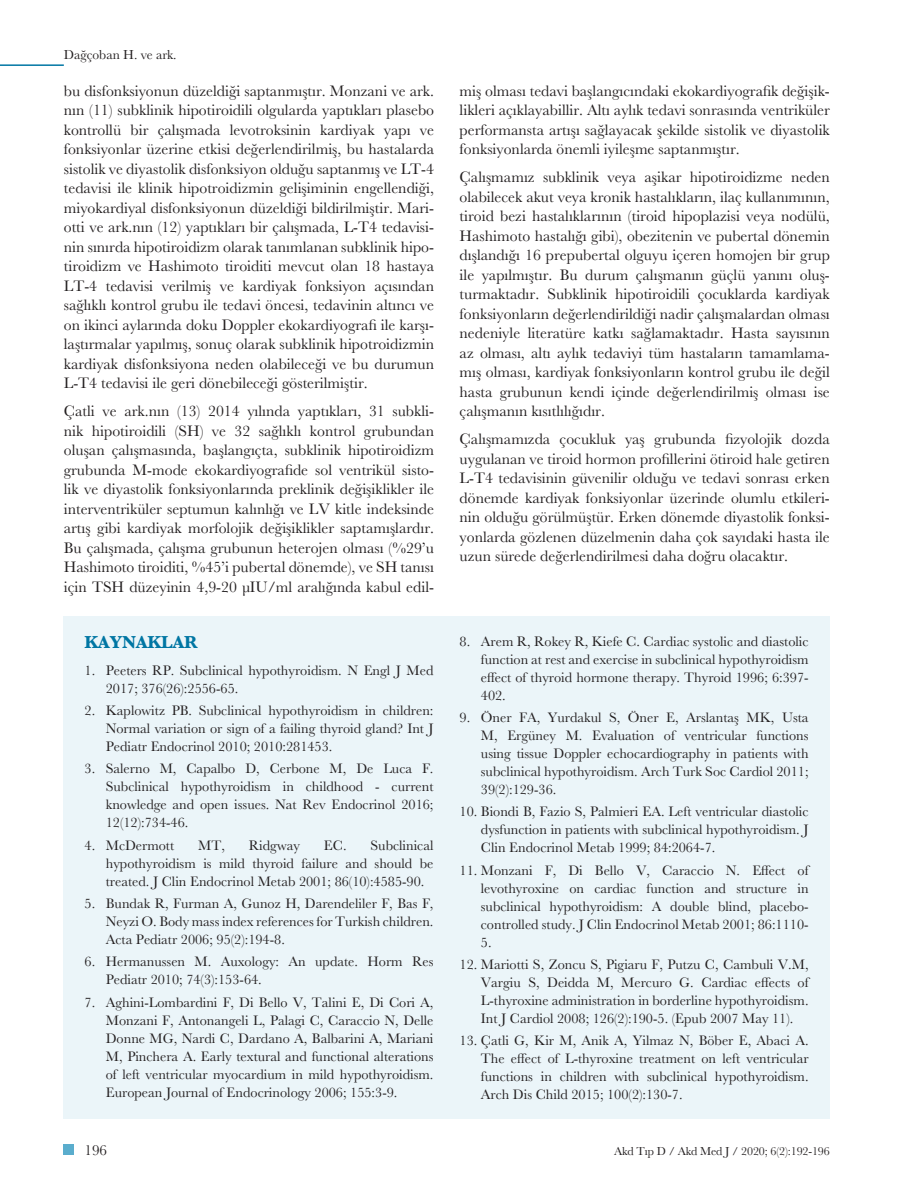
<style>
.page{position:relative;width:915px;height:1191px;background:#fff}
.page>*{position:absolute;margin:0;border:0;box-sizing:border-box;transform-origin:0 0}
.t1{font:700 18px "Baskerville";color:#0076a3}
.t2{font:15.75px/19.5px "Baskerville";color:#231f20;text-align:justify}
.t3{font:15px "Baskerville";color:#231f20}
.t4{font:14.25px/18px "Baskerville";color:#231f20;text-align:justify}
.t5{font:13.5px "Baskerville";color:#231f20}
.t6{font:12px "Baskerville";letter-spacing:-.01em;color:#231f20}
</style>
<div class="page">
<div style="left:64px;top:1144px;width:10px;height:10px;background:#5aadcd"></div>
<hr style="left:0;top:64px;width:64px;height:2px;background:#0076a3">
<div style="left:64px;top:615px;width:765px;height:503px;background:#ebf5f9"></div>
<p class="t5" style="left:64px;top:46px;width:114px">Dağçoban H. ve ark.</p>
<p class="t2" style="left:64px;top:81px;width:371px">bu disfonksiyonun düzeldiği saptanmıştır. Monzani ve ark. nın (11) subklinik hipotiroidili olgularda yaptıkları plasebo kontrollü bir çalışmada levotroksinin kardiyak yapı ve fonksiyonlar üzerine etkisi değerlendirilmiş, bu hastalarda sistolik ve diyastolik disfonksiyon olduğu saptanmış ve LT-4 tedavisi ile klinik hipotroidizmin gelişiminin engellendiği, miyokardiyal disfonksiyonun düzeldiği bildirilmiştir. Mari&shy;otti ve ark.nın (12) yaptıkları bir çalışmada, L-T4 tedavisi&shy;nin sınırda hipotiroidizm olarak tanımlanan subklinik hipo&shy;tiroidizm ve Hashimoto tiroiditi mevcut olan 18 hastaya LT-4 tedavisi verilmiş ve kardiyak fonksiyon açısından sağlıklı kontrol grubu ile tedavi öncesi, tedavinin altıncı ve on ikinci aylarında doku Doppler ekokardiyografi ile karşı&shy;laştırmalar yapılmış, sonuç olarak subklinik hipotroidizmin kardiyak disfonksiyona neden olabileceği ve bu durumun L-T4 tedavisi ile geri dönebileceği gösterilmiştir.</p>
<p class="t2" style="left:64px;top:401px;width:371px">Çatli ve ark.nın (13) 2014 yılında yaptıkları, 31 subkli&shy;nik hipotiroidili (SH) ve 32 sağlıklı kontrol grubundan oluşan çalışmasında, başlangıçta, subklinik hipotiroidizm grubunda M-mode ekokardiyografide sol ventrikül sisto&shy;lik ve diyastolik fonksiyonlarında preklinik değişiklikler ile interventriküler septumun kalınlığı ve LV kitle indeksinde artış gibi kardiyak morfolojik değişiklikler saptamışlardır.<br>Bu çalışmada, çalışma grubunun heterojen olması (%29’u Hashimoto tiroiditi, %45’i pubertal dönemde), ve SH tanısı için TSH düzeyinin 4,9-20 µIU/ml aralığında kabul edil-</p>
<p class="t1" style="left:84px;top:630px;width:115px">KAYNAKLAR</p>
<p class="t4" style="left:106px;top:661px;width:329px;text-indent:-21px">1. Peeters RP. Subclinical hypothyroidism. N Engl J Med<br>2017; 376(26):2556-65.</p>
<p class="t4" style="left:106px;top:702px;width:329px;text-indent:-21px">2. Kaplowitz PB. Subclinical hypothyroidism in children:<br>Normal variation or sign of a failing thyroid gland? Int J Pediatr Endocrinol 2010; 2010:281453.</p>
<p class="t4" style="left:106px;top:760px;width:329px;text-indent:-21px">3. Salerno M, Capalbo D, Cerbone M, De Luca F.<br>Subclinical hypothyroidism in childhood - current knowledge and open issues. Nat Rev Endocrinol 2016; 12(12):734-46.</p>
<p class="t4" style="left:84px;top:836px;width:91px">4. McDermott</p>
<p class="t4" style="left:198px;top:836px;width:28px">MT,</p>
<p class="t4" style="left:249px;top:836px;width:52px">Ridgway</p>
<p class="t4" style="left:106px;top:836px;width:329px;text-indent:218px">EC. Subclinical hypothyroidism is mild thyroid failure and should be treated. J Clin Endocrinol Metab 2001; 86(10):4585-90.</p>
<p class="t4" style="left:106px;top:894px;width:329px;text-indent:-21px">5. Bundak R, Furman A, Gunoz H, Darendeliler F, Bas F, Neyzi O. Body mass index references for Turkish children.<br>Acta Pediatr 2006; 95(2):194-8.</p>
<p class="t4" style="left:106px;top:953px;width:329px;text-indent:-21px">6. Hermanussen M. Auxology: An update. Horm Res<br>Pediatr 2010; 74(3):153-64.</p>
<p class="t4" style="left:106px;top:993px;width:329px;text-indent:-21px">7. Aghini-Lombardini F, Di Bello V, Talini E, Di Cori A, Monzani F, Antonangeli L, Palagi C, Caraccio N, Delle Donne MG, Nardi C, Dardano A, Balbarini A, Mariani M, Pinchera A. Early textural and functional alterations of left ventricular myocardium in mild hypothyroidism.<br>European Journal of Endocrinology 2006; 155:3-9.</p>
<p class="t3" style="left:84px;top:1140px;width:24px">196</p>
<p class="t2" style="left:459px;top:81px;width:371px">miş olması tedavi başlangıcındaki ekokardiyografik değişik&shy;likleri açıklayabillir. Altı aylık tedavi sonrasında ventriküler performansta artışı sağlayacak şekilde sistolik ve diyastolik fonksiyonlarda önemli iyileşme saptanmıştır.</p>
<p class="t2" style="left:459px;top:168px;width:371px">Çalışmamız subklinik veya aşikar hipotiroidizme neden olabilecek akut veya kronik hastalıkların, ilaç kullanımının, tiroid bezi hastalıklarının (tiroid hipoplazisi veya nodülü, Hashimoto hastalığı gibi), obezitenin ve pubertal dönemin dışlandığı 16 prepubertal olguyu içeren homojen bir grup ile yapılmıştır. Bu durum çalışmanın güçlü yanını oluş&shy;turmaktadır. Subklinik hipotiroidili çocuklarda kardiyak fonksiyonların değerlendirildiği nadir çalışmalardan olması nedeniyle literatüre katkı sağlamaktadır. Hasta sayısının az olması, altı aylık tedaviyi tüm hastaların tamamlama&shy;mış olması, kardiyak fonksiyonların kontrol grubu ile değil hasta grubunun kendi içinde değerlendirilmiş olması ise çalışmanın kısıtlılığıdır.</p>
<p class="t2" style="left:459px;top:429px;width:371px">Çalışmamızda çocukluk yaş grubunda fizyolojik dozda uygulanan ve tiroid hormon profillerini ötiroid hale getiren L-T4 tedavisinin güvenilir olduğu ve tedavi sonrası erken dönemde kardiyak fonksiyonlar üzerinde olumlu etkileri&shy;nin olduğu görülmüştür. Erken dönemde diyastolik fonksi&shy;yonlarda gözlenen düzelmenin daha çok sayıdaki hasta ile uzun sürede değerlendirilmesi daha doğru olacaktır.</p>
<p class="t4" style="left:480px;top:632px;width:329px;text-indent:-21px">8. Arem R, Rokey R, Kiefe C. Cardiac systolic and diastolic function at rest and exercise in subclinical hypothyroidism effect of thyroid hormone therapy. Thyroid 1996; 6:397- 402.</p>
<p class="t4" style="left:480px;top:708px;width:329px;text-indent:-21px">9. Öner FA, Yurdakul S, Öner E, Arslantaş MK, Usta M, Ergüney M. Evaluation of ventricular functions using tissue Doppler echocardiography in patients with subclinical hypothyroidism. Arch Turk Soc Cardiol 2011; 39(2):129-36.</p>
<p class="t4" style="left:480px;top:803px;width:329px;text-indent:-21px">10. Biondi B, Fazio S, Palmieri EA. Left ventricular diastolic dysfunction in patients with subclinical hypothyroidism. J Clin Endocrinol Metab 1999; 84:2064-7.</p>
<p class="t4" style="left:480px;top:861px;width:329px;text-indent:-21px">11. Monzani F, Di Bello V, Caraccio N. Effect of levothyroxine on cardiac function and structure in subclinical hypothyroidism: A double blind, placebo&shy;controlled study. J Clin Endocrinol Metab 2001; 86:1110- 5.</p>
<p class="t4" style="left:480px;top:955px;width:329px;text-indent:-21px">12. Mariotti S, Zoncu S, Pigiaru F, Putzu C, Cambuli V.M, Vargiu S, Deidda M, Mercuro G. Cardiac effects of L-thyroxine administration in borderline hypothyroidism.<br>Int J Cardiol 2008; 126(2):190-5. (Epub 2007 May 11).</p>
<p class="t4" style="left:480px;top:1031px;width:329px;text-indent:-21px">13. Çatli G, Kir M, Anik A, Yilmaz N, Böber E, Abaci A.<br>The effect of L-thyroxine treatment on left ventricular functions in children with subclinical hypothyroidism.<br>Arch Dis Child 2015; 100(2):130-7.</p>
<p class="t6" style="left:614px;top:1143px;width:217px">Akd Tıp D / Akd Med J / 2020; 6(2):192-196</p>
</div>
